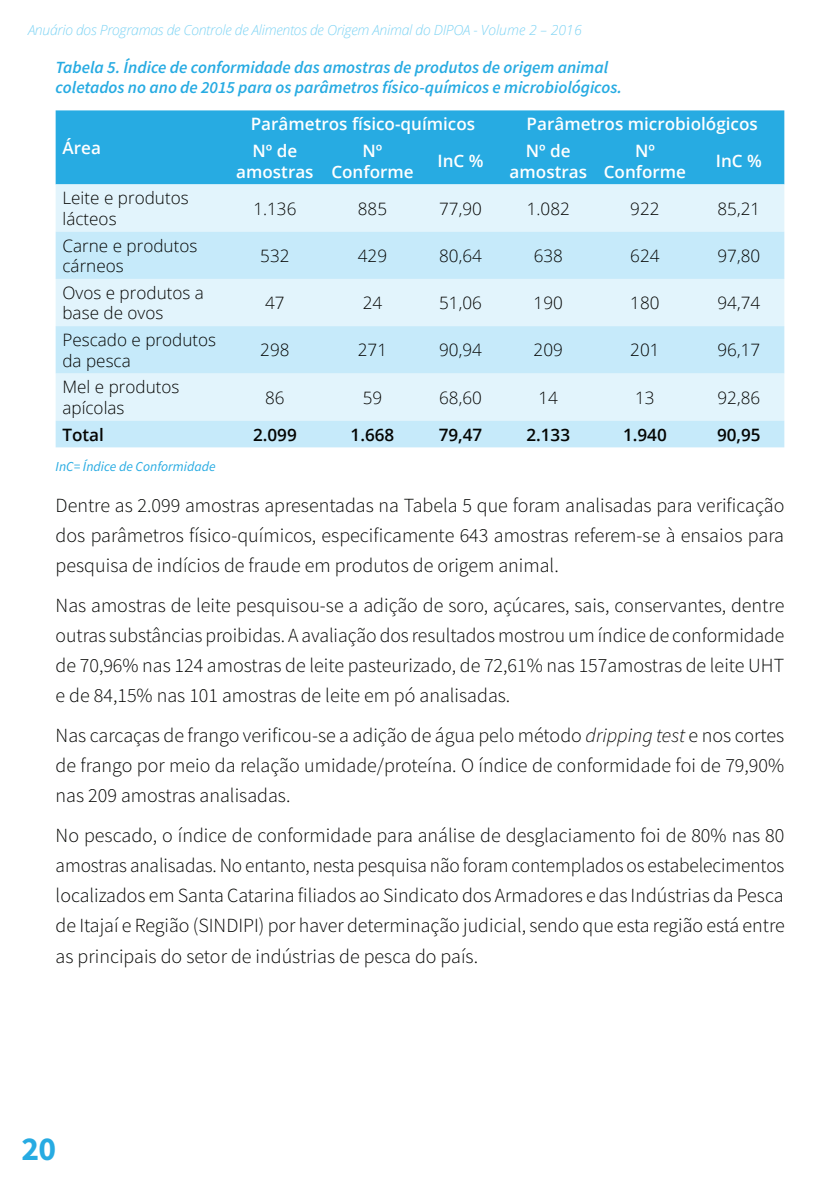
<style>
.page{position:relative;width:840px;height:1191px;background:#fff}
.page>*{position:absolute;margin:0;border:0;box-sizing:border-box;transform-origin:0 0}
.t1{font:700 33.4px "Source Sans Pro";color:#27abe2}
.t2{font:300 20px/30px "Source Sans Pro";color:#040503;text-align:justify}
.t3{font:300 17px/20.4px "Open Sans";color:#040503}
.t4{font:italic 600 17px/20.4px "Source Sans Pro";color:#27abe2}
.t5{font:600 17px/20.4px "Open Sans";color:#fff;text-align:center}
.t6{font:600 17px "Open Sans";color:#040503}
.t7{font:italic 300 14px "Open Sans";letter-spacing:-.02em;color:#80d4f4}
.t8{font:italic 13.6px "Source Sans Pro";color:#27abe2}
.s1{font-style:italic}
</style>
<div class="page">
<div style="left:56px;top:110px;width:727px;height:74px;background:#27abe2"></div>
<div style="left:56px;top:184px;width:727px;height:48px;background:#e2f4fc"></div>
<svg style="left:56px;top:232px;width:727px;height:215px;background:#d2eefa"></svg>
<p class="t7" style="left:28px;top:21px;width:555px">Anuário dos Programas de Controle de Alimentos de Origem Animal do DIPOA - Volume 2 – 2016</p>
<p class="t4" style="left:56px;top:57px;width:567px">Tabela 5. Índice de conformidade das amostras de produtos de origem animal coletados no ano de 2015 para os parâmetros físico-químicos e microbiológicos.</p>
<p class="t5" style="left:62px;top:137px;width:40px">Área</p>
<p class="t5" style="left:251px;top:114px;width:226px">Parâmetros físico-químicos</p>
<p class="t5" style="left:526px;top:114px;width:232px">Parâmetros microbiológicos</p>
<p class="t5" style="left:236px;top:140px;width:79px">Nº de amostras</p>
<p class="t5" style="left:331px;top:140px;width:84px">Nº<br>Conforme</p>
<p class="t5" style="left:437px;top:151px;width:48px">InC %</p>
<p class="t5" style="left:509px;top:140px;width:79px">Nº de amostras</p>
<p class="t5" style="left:603px;top:140px;width:84px">Nº<br>Conforme</p>
<p class="t5" style="left:715px;top:151px;width:48px">InC %</p>
<p class="t3" style="left:62px;top:187px;width:128px">Leite e produtos lácteos</p>
<p class="t3" style="left:253px;top:198px;width:45px">1.136</p>
<p class="t3" style="left:357px;top:198px;width:31px">885</p>
<p class="t3" style="left:439px;top:198px;width:44px">77,90</p>
<p class="t3" style="left:526px;top:198px;width:45px">1.082</p>
<p class="t3" style="left:630px;top:198px;width:31px">922</p>
<p class="t3" style="left:717px;top:198px;width:44px">85,21</p>
<p class="t3" style="left:62px;top:235px;width:136px">Carne e produtos cárneos</p>
<p class="t3" style="left:260px;top:245px;width:31px">532</p>
<p class="t3" style="left:357px;top:245px;width:31px">429</p>
<p class="t3" style="left:439px;top:245px;width:44px">80,64</p>
<p class="t3" style="left:533px;top:245px;width:31px">638</p>
<p class="t3" style="left:630px;top:245px;width:31px">624</p>
<p class="t3" style="left:717px;top:245px;width:44px">97,80</p>
<p class="t3" style="left:62px;top:282px;width:143px">Ovos e produtos a base de ovos</p>
<p class="t3" style="left:265px;top:292px;width:21px">47</p>
<p class="t3" style="left:362px;top:292px;width:21px">24</p>
<p class="t3" style="left:439px;top:292px;width:44px">51,06</p>
<p class="t3" style="left:533px;top:292px;width:31px">190</p>
<p class="t3" style="left:630px;top:292px;width:31px">180</p>
<p class="t3" style="left:717px;top:292px;width:44px">94,74</p>
<p class="t3" style="left:62px;top:329px;width:155px">Pescado e produtos da pesca</p>
<p class="t3" style="left:260px;top:339px;width:31px">298</p>
<p class="t3" style="left:357px;top:339px;width:31px">271</p>
<p class="t3" style="left:439px;top:339px;width:44px">90,94</p>
<p class="t3" style="left:533px;top:339px;width:31px">209</p>
<p class="t3" style="left:630px;top:339px;width:31px">201</p>
<p class="t3" style="left:717px;top:339px;width:44px">96,17</p>
<p class="t3" style="left:62px;top:376px;width:118px">Mel e produtos apícolas</p>
<p class="t3" style="left:265px;top:387px;width:21px">86</p>
<p class="t3" style="left:362px;top:387px;width:21px">59</p>
<p class="t3" style="left:439px;top:387px;width:44px">68,60</p>
<p class="t3" style="left:538px;top:387px;width:21px">14</p>
<p class="t3" style="left:634px;top:387px;width:21px">13</p>
<p class="t3" style="left:717px;top:387px;width:44px">92,86</p>
<p class="t6" style="left:62px;top:423px;width:43px">Total</p>
<p class="t6" style="left:253px;top:423px;width:45px">2.099</p>
<p class="t6" style="left:350px;top:423px;width:45px">1.668</p>
<p class="t6" style="left:438px;top:423px;width:45px">79,47</p>
<p class="t6" style="left:526px;top:423px;width:45px">2.133</p>
<p class="t6" style="left:622px;top:423px;width:45px">1.940</p>
<p class="t6" style="left:716px;top:423px;width:45px">90,95</p>
<p class="t8" style="left:56px;top:458px;width:161px">InC= Índice de Conformidade</p>
<p class="t2" style="left:56px;top:490px;width:729px">Dentre as 2.099 amostras apresentadas na Tabela 5 que foram analisadas para verificação dos parâmetros físico-químicos, especificamente 643 amostras referem-se à ensaios para pesquisa de indícios de fraude em produtos de origem animal.</p>
<p class="t2" style="left:56px;top:590px;width:730px">Nas amostras de leite pesquisou-se a adição de soro, açúcares, sais, conservantes, dentre outras substâncias proibidas. A avaliação dos resultados mostrou um índice de conformidade de 70,96% nas 124 amostras de leite pasteurizado, de 72,61% nas 157amostras de leite UHT e de 84,15% nas 101 amostras de leite em pó analisadas.</p>
<p class="t2" style="left:56px;top:720px;width:729px">Nas carcaças de frango verificou-se a adição de água pelo método <span class="s1">dripping test</span> e nos cortes de frango por meio da relação umidade/proteína. O índice de conformidade foi de 79,90% nas 209 amostras analisadas.</p>
<p class="t2" style="left:56px;top:820px;width:730px">No pescado, o índice de conformidade para análise de desglaciamento foi de 80% nas 80 amostras analisadas. No entanto, nesta pesquisa não foram contemplados os estabelecimentos localizados em Santa Catarina filiados ao Sindicato dos Armadores e das Indústrias da Pesca de Itajaí e Região (SINDIPI) por haver determinação judicial, sendo que esta região está entre as principais do setor de indústrias de pesca do país.</p>
<h1 class="t1" style="left:21px;top:1125px;width:36px">20</h1>
</div>
